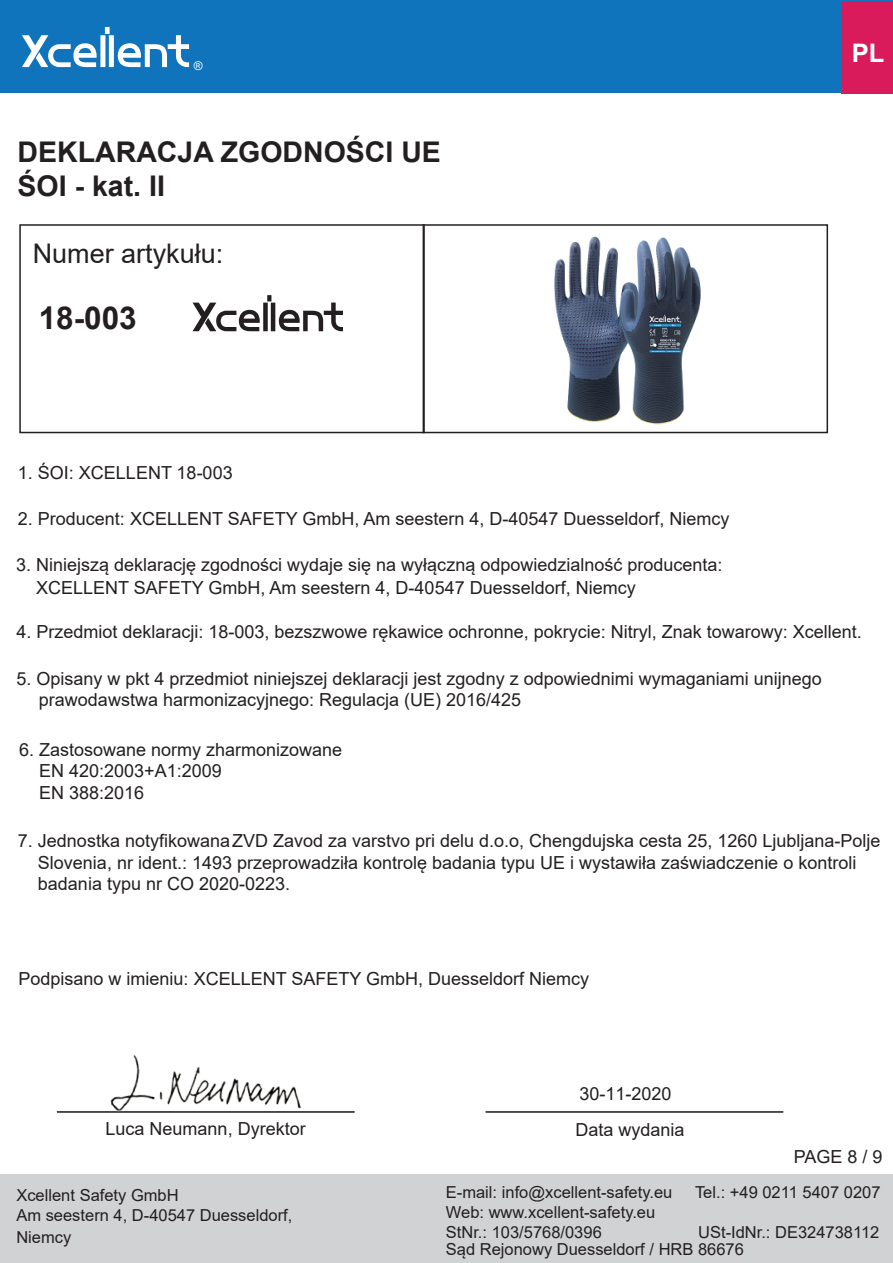
<style>
.page{position:relative;width:893px;height:1263px;background:#fff}
.page>*{position:absolute;margin:0;border:0;box-sizing:border-box;transform-origin:0 0}
.t1{font:700 31.5px "Arial";color:#231f20}
.t2{font:700 28.5px/34.2px "Arial";color:#231f20}
.t3{font:27px "Arial";color:#231f20}
.t4{font:700 25.5px "Arial";color:#fff}
.t5{font:18px/21.6px "Arial";color:#231f20}
.t6{font:16.5px/19.8px "Arial";color:#231f20}
.t7{font:12px "Arial";color:#fff}
</style>
<div class="page">
<div style="left:0;top:0;width:893px;height:93px;background:#1074bc"></div>
<svg style="left:22px;top:27px;width:167px;height:40px"></svg>
<div style="left:841px;top:1px;width:52px;height:92px;background:#d91a5b"></div>
<div style="left:19px;top:224px;width:406px;height:209px;border:2px solid #231f20"></div>
<div style="left:423px;top:224px;width:405px;height:209px;border:2px solid #231f20"></div>
<img style="left:554px;top:236px;width:147px;height:189px">
<svg style="left:193px;top:295px;width:150px;height:36px"></svg>
<div style="left:0;top:1175px;width:893px;height:88px;background:#d1d2d4"></div>
<hr style="left:57px;top:1111px;width:298px;height:2px;background:#231f20">
<hr style="left:486px;top:1111px;width:297px;height:2px;background:#231f20">
<img style="left:95px;top:1054px;width:222px;height:59px">
<p class="t7" style="left:194px;top:58px;width:10px">®</p>
<h2 class="t2" style="left:18px;top:135px;width:425px">DEKLARACJA ZGODNOŚCI UE<br>ŚOI - kat. II</h2>
<h3 class="t3" style="left:33px;top:235px;width:192px">Numer artykułu:</h3>
<h1 class="t1" style="left:39px;top:295px;width:100px">18-003</h1>
<p class="t5" style="left:18px;top:462px;width:216px">1. ŚOI: XCELLENT 18-003</p>
<p class="t5" style="left:18px;top:508px;width:713px">2. Producent: XCELLENT SAFETY GmbH, Am seestern 4, D-40547 Duesseldorf, Niemcy</p>
<p class="t5" style="left:36px;top:553px;width:688px;line-height:23.1px;text-indent:-20px">3. Niniejszą deklarację zgodności wydaje się na wyłączną odpowiedzialność producenta:<br>XCELLENT SAFETY GmbH, Am seestern 4, D-40547 Duesseldorf, Niemcy</p>
<h3 class="t4" style="left:852px;top:35px;width:34px">PL</h3>
<p class="t5" style="left:16px;top:621px;width:847px">4. Przedmiot deklaracji: 18-003, bezszwowe rękawice ochronne, pokrycie: Nitryl, Znak towarowy: Xcellent.</p>
<p class="t5" style="left:39px;top:667px;width:784px;text-indent:-23px">5. Opisany w pkt 4 przedmiot niniejszej deklaracji jest zgodny z odpowiednimi wymaganiami unijnego prawodawstwa harmonizacyjnego: Regulacja (UE) 2016/425</p>
<p class="t5" style="left:39px;top:738px;width:305px;text-indent:-20px">6. Zastosowane normy zharmonizowane<br>EN 420:2003+A1:2009<br>EN 388:2016</p>
<p class="t5" style="left:38px;top:830px;width:844px;text-indent:-20px">7. Jednostka notyfikowana ZVD Zavod za varstvo pri delu d.o.o, Chengdujska cesta 25, 1260 Ljubljana-Polje<br>Slovenia, nr ident.: 1493 przeprowadziła kontrolę badania typu UE i wystawiła zaświadczenie o kontroli badania typu nr CO 2020-0223.</p>
<p class="t5" style="left:19px;top:967px;width:572px">Podpisano w imieniu: XCELLENT SAFETY GmbH, Duesseldorf Niemcy</p>
<p class="t5" style="left:579px;top:1083px;width:94px">30-11-2020</p>
<p class="t5" style="left:106px;top:1118px;width:202px">Luca Neumann, Dyrektor</p>
<p class="t5" style="left:575px;top:1118px;width:111px">Data wydania</p>
<p class="t5" style="left:794px;top:1145px;width:90px">PAGE 8 / 9</p>
<p class="t6" style="left:16px;top:1185px;width:278px">Xcellent Safety GmbH<br>Am seestern 4, D-40547 Duesseldorf,</p>
<p class="t6" style="left:16px;top:1227px;width:56px">Niemcy</p>
<p class="t6" style="left:446px;top:1182px;width:228px">E-mail: info@xcellent-safety.eu</p>
<p class="t6" style="left:695px;top:1182px;width:187px">Tel.: +49 0211 5407 0207</p>
<p class="t6" style="left:446px;top:1202px;width:211px">Web: www.xcellent-safety.eu<br>StNr.: 103/5768/0396</p>
<p class="t6" style="left:446px;top:1223px;width:435px;line-height:16.8px;text-indent:252px">USt-IdNr.: DE324738112<br>Sąd Rejonowy Duesseldorf / HRB 86676</p>
</div>
